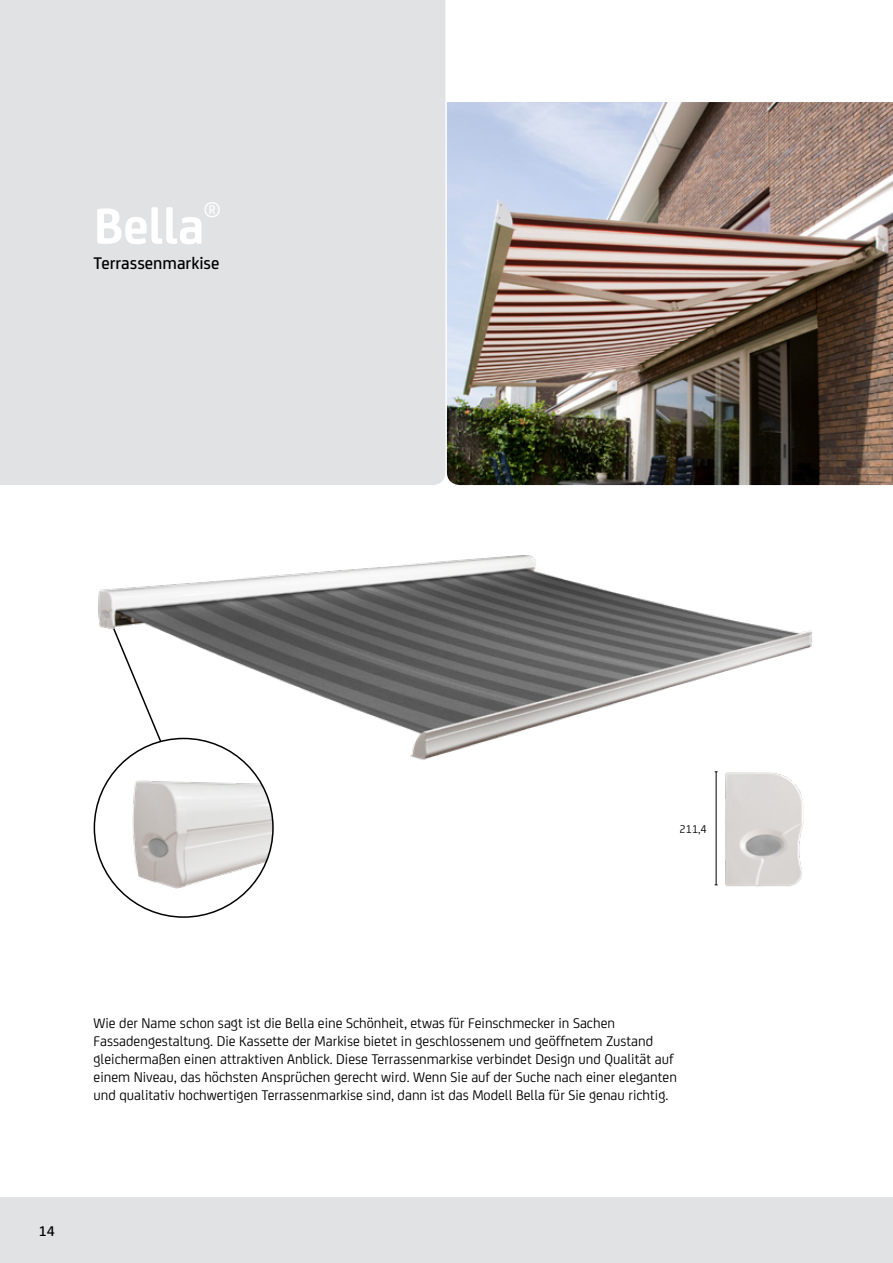
<style>
.page{position:relative;width:893px;height:1263px;background:#fff}
.page>*{position:absolute;margin:0;border:0;box-sizing:border-box;transform-origin:0 0}
.t1{font:700 54px "FS Joey";letter-spacing:-.01em;color:#fff}
.t2{font:21px "FS Joey";color:#fff}
.t3{font:500 18px "FS Joey";color:#000}
.t4{font:15px/18px "FS Joey";color:#000}
.t5{font:500 15px "FS Joey";color:#000}
.t6{font:12px "FS Joey";color:#000}
</style>
<div class="page">
<div style="left:0;top:0;width:445px;height:485px;background:#e1e2e3"></div>
<img style="left:447px;top:102px;width:446px;height:383px">
<img style="left:94px;top:555px;width:719px;height:363px">
<img style="left:101px;top:738px;width:172px;height:179px">
<svg style="left:112px;top:627px;width:51px;height:117px"></svg>
<img style="left:710px;top:756px;width:103px;height:144px">
<hr style="left:716px;top:772px;width:1px;height:113px;background:#000">
<div style="left:0;top:1197px;width:893px;height:66px;background:#e1e2e3"></div>
<h1 class="t1" style="left:94px;top:185px;width:112px">Bella</h1>
<h2 class="t2" style="left:204px;top:195px;width:18px">®</h2>
<p class="t3" style="left:94px;top:250px;width:127px">Terrassenmarkise</p>
<p class="t6" style="left:679px;top:820px;width:29px">211,4</p>
<p class="t4" style="left:94px;top:1013px;width:585px">Wie der Name schon sagt ist die Bella eine Schönheit, etwas für Feinschmecker in Sachen Fassadengestaltung. Die Kassette der Markise bietet in geschlossenem und geöffnetem Zustand gleichermaßen einen attraktiven Anblick. Diese Terrassenmarkise verbindet Design und Qualität auf einem Niveau, das höchsten Ansprüchen gerecht wird. Wenn Sie auf der Suche nach einer eleganten und qualitativ hochwertigen Terrassenmarkise sind, dann ist das Modell Bella für Sie genau richtig.</p>
<p class="t5" style="left:39px;top:1220px;width:17px">14</p>
</div>
